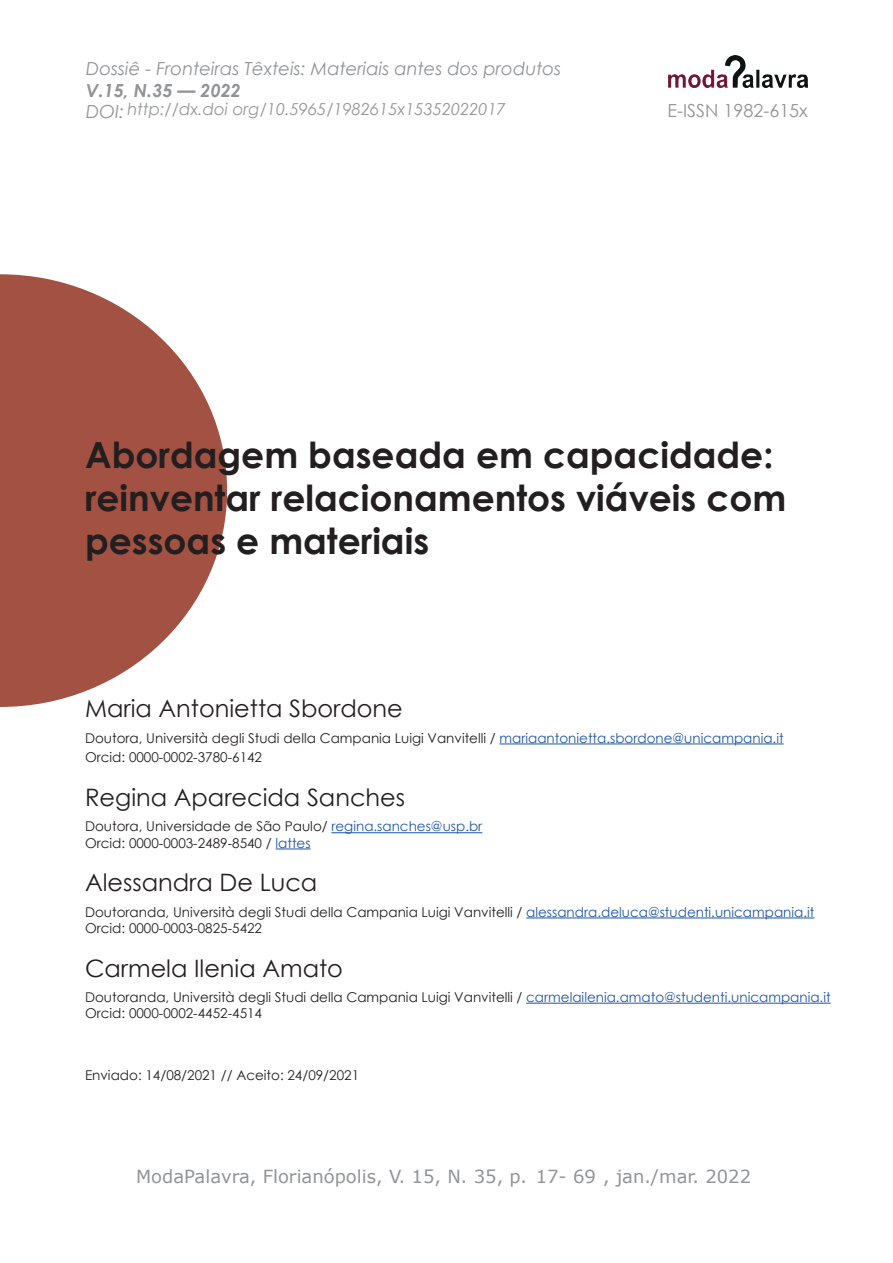
<style>
.page{position:relative;width:893px;height:1263px;background:#fff}
.page>*{position:absolute;margin:0;border:0;box-sizing:border-box;transform-origin:0 0}
.t1{font:700 36px/43.2px "Century Gothic";color:#231f20}
.t2{font:24px "Century Gothic";color:#231f20}
.t3{font:18px "Verdana";color:#919396}
.t4{font:italic 18px "Century Gothic";color:#919396}
.t5{font:18px "Century Gothic";color:#919396}
.t6{font:italic 700 18px "Century Gothic";color:#919396}
.t7{font:italic 16.5px "Century Gothic";color:#969899}
.t8{font:13.5px/16.2px "Century Gothic";color:#231f20}
.s1{color:#1e56a6}
</style>
<div class="page">
<img style="left:669px;top:56px;width:139px;height:32px">
<svg style="left:0;top:274px;width:227px;height:433px;fill:#a25142"></svg>
<hr style="left:500px;top:743px;width:284px;height:1px;background:#1e56a6">
<hr style="left:331px;top:832px;width:151px;height:1px;background:#1e56a6">
<hr style="left:276px;top:848px;width:35px;height:1px;background:#1e56a6">
<hr style="left:526px;top:917px;width:288px;height:1px;background:#1e56a6">
<hr style="left:526px;top:1003px;width:305px;height:1px;background:#1e56a6">
<h3 class="t4" style="left:86px;top:56px;width:477px">Dossiê - Fronteiras Têxteis: Materiais antes dos produtos</h3>
<h3 class="t6" style="left:86px;top:77px;width:156px">V.15, N.35 — 2022</h3>
<h3 class="t4" style="left:86px;top:99px;width:40px">DOI:</h3>
<h3 class="t5" style="left:668px;top:98px;width:142px">E-ISSN 1982-615x</h3>
<p class="t7" style="left:128px;top:98px;width:380px">http://dx.doi org/10.5965/1982615x15352022017</p>
<h1 class="t1" style="left:85px;top:431px;width:703px">Abordagem baseada em capacidade: reinventar relacionamentos viáveis com pessoas e materiais</h1>
<h2 class="t2" style="left:85px;top:692px;width:319px">Maria Antonietta Sbordone</h2>
<p class="t8" style="left:85px;top:728px;width:700px;line-height:19.8px">Doutora, Università degli Studi della Campania Luigi Vanvitelli / <span class="s1">mariaantonietta.sbordone@unicampania.it<br></span>Orcid: 0000-0002-3780-6142</p>
<h2 class="t2" style="left:85px;top:781px;width:322px">Regina Aparecida Sanches</h2>
<p class="t8" style="left:85px;top:818px;width:399px">Doutora, Universidade de São Paulo/ <span class="s1">regina.sanches@usp.br<br></span>Orcid: 0000-0003-2489-8540 / <span class="s1">lattes</span></p>
<h2 class="t2" style="left:85px;top:866px;width:234px">Alessandra De Luca</h2>
<p class="t8" style="left:85px;top:903px;width:731px">Doutoranda, Università degli Studi della Campania Luigi Vanvitelli / <span class="s1">alessandra.deluca@studenti.unicampania.it<br></span>Orcid: 0000-0003-0825-5422</p>
<h2 class="t2" style="left:85px;top:951px;width:259px">Carmela Ilenia Amato</h2>
<p class="t8" style="left:85px;top:989px;width:747px">Doutoranda, Università degli Studi della Campania Luigi Vanvitelli / <span class="s1">carmelailenia.amato@studenti.unicampania.it<br></span>Orcid: 0000-0002-4452-4514</p>
<p class="t8" style="left:85px;top:1067px;width:276px">Enviado: 14/08/2021 // Aceito: 24/09/2021</p>
<h3 class="t3" style="left:136px;top:1165px;width:392px">ModaPalavra, Florianópolis, V. 15, N. 35, p.</h3>
<h3 class="t3" style="left:536px;top:1165px;width:217px">17- 69 , jan./mar. 2022</h3>
</div>
